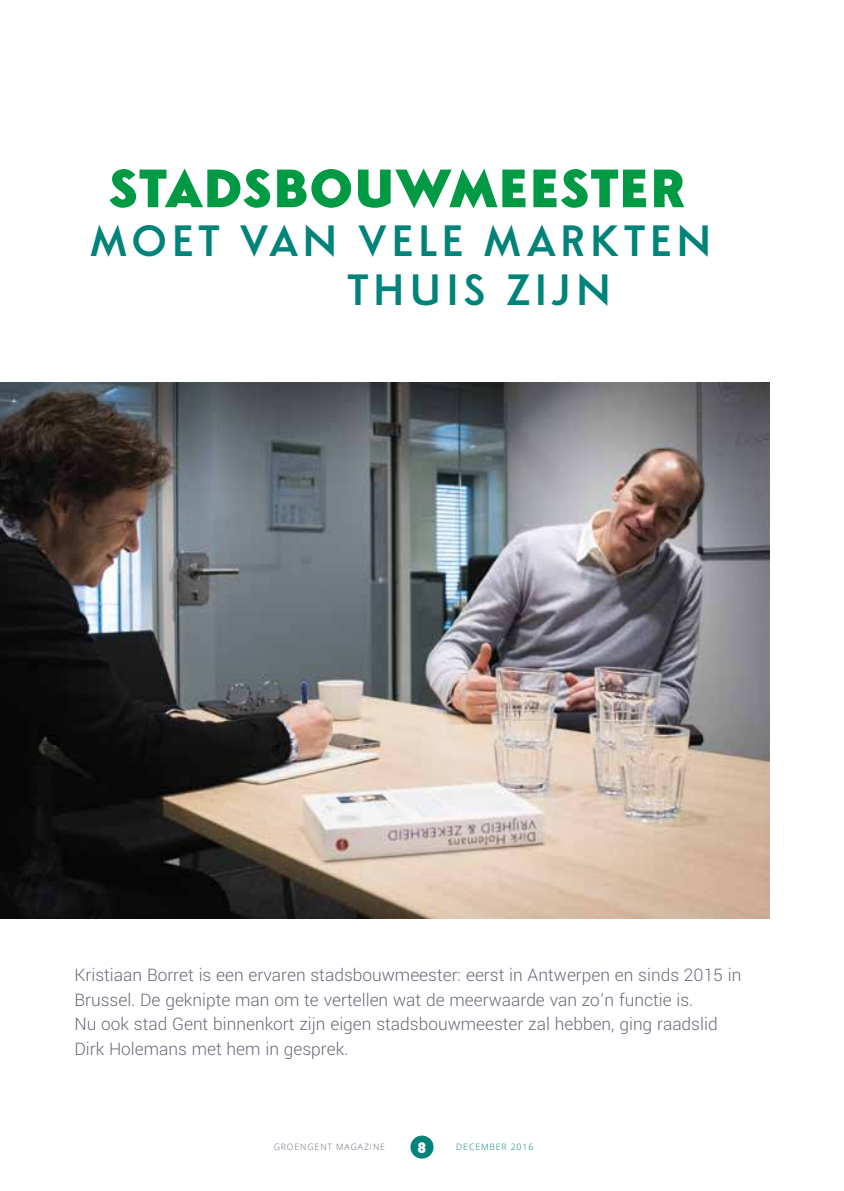
<style>
.page{position:relative;width:844px;height:1191px;background:#fff}
.page>*{position:absolute;margin:0;border:0;box-sizing:border-box;transform-origin:0 0}
.t1{font:900 56px "Simplo";letter-spacing:.025em;color:#009a44}
.t2{font:600 45.5px/49px "Simplo";letter-spacing:.1em;color:#008379}
.t3{font:300 19.25px/24.5px "Yantramanav";color:#6d6878}
.t4{font:900 15.75px "Simplo";color:#fff}
.t5{font:300 8.75px "Open Sans";letter-spacing:.1em;color:#6d6878}
.t6{font:300 8.75px "Open Sans";letter-spacing:.1em;color:#008379}
</style>
<div class="page">
<div style="left:410px;top:1135px;width:23px;height:23px;background:#008379;border-radius:50%"></div>
<img style="left:0;top:382px;width:769px;height:536px">
<h1 class="t1" style="left:109px;top:155px;width:577px">STADSBOUWMEESTER</h1>
<h2 class="t2" style="left:348px;top:216px;width:365px;text-indent:-257px">MOET VAN VELE MARKTEN<br>THUIS ZIJN</h2>
<p class="t3" style="left:74px;top:963px;width:668px">Kristiaan Borret is een ervaren stadsbouwmeester: eerst in Antwerpen en sinds 2015 in Brussel. De geknipte man om te vertellen wat de meerwaarde van zo’n functie is.<br>Nu ook stad Gent binnenkort zijn eigen stadsbouwmeester zal hebben, ging raadslid Dirk Holemans met hem in gesprek.</p>
<p class="t5" style="left:273px;top:1140px;width:113px">GROENGENT MAGAZINE</p>
<p class="t4" style="left:417px;top:1138px;width:10px">8</p>
<p class="t6" style="left:456px;top:1140px;width:79px">DECEMBER 2016</p>
</div>
